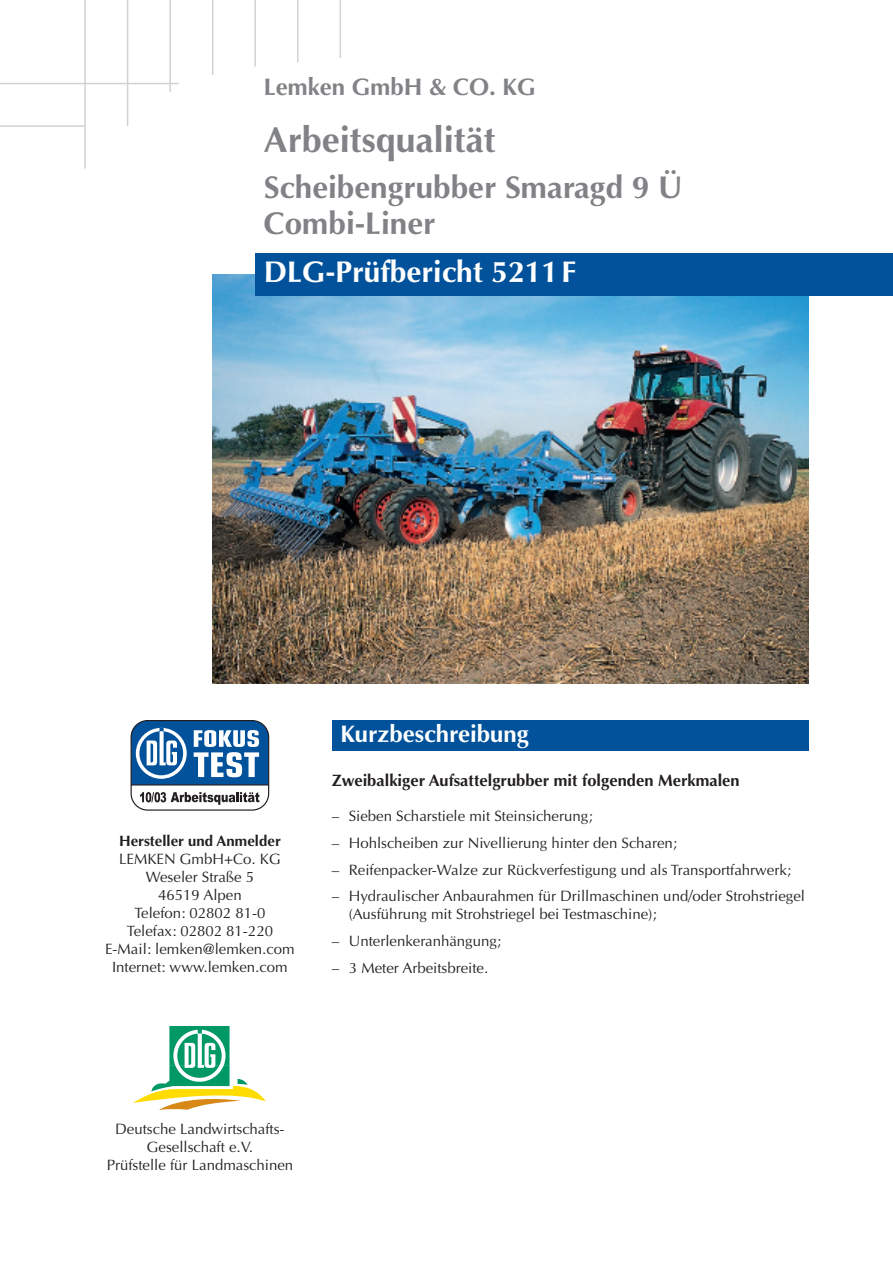
<style>
.page{position:relative;width:893px;height:1263px;background:#fff}
.page>*{position:absolute;margin:0;border:0;box-sizing:border-box;transform-origin:0 0}
.t1{font:700 36px "Optima";color:#808285}
.t2{font:700 31.5px/36px "Optima";color:#808285}
.t3{font:700 30px "Optima";color:#fff}
.t4{font:700 24px "Optima";color:#808285}
.t5{font:700 24px "Optima";color:#fff}
.t6{font:700 16.5px "Optima";color:#231f20}
.t7{font:15px/18px "Optima";color:#231f20;text-align:center}
.t8{font:700 15px "Optima";color:#231f20}
</style>
<div class="page">
<hr style="left:84px;top:0;width:2px;height:169px;background:#d1d2d4">
<hr style="left:127px;top:0;width:1px;height:126px;background:#d1d2d4">
<hr style="left:169px;top:0;width:2px;height:92px;background:#d1d2d4">
<hr style="left:212px;top:0;width:1px;height:75px;background:#d1d2d4">
<hr style="left:254px;top:0;width:2px;height:67px;background:#d1d2d4">
<hr style="left:297px;top:0;width:1px;height:62px;background:#d1d2d4">
<hr style="left:339px;top:0;width:2px;height:58px;background:#d1d2d4">
<hr style="left:0;top:83px;width:179px;height:1px;background:#d1d2d4">
<hr style="left:0;top:125px;width:85px;height:2px;background:#d1d2d4">
<img style="left:213px;top:275px;width:595px;height:409px">
<div style="left:255px;top:254px;width:637px;height:42px;background:#01529b"></div>
<svg style="left:133px;top:1026px;width:133px;height:84px"></svg>
<svg style="left:130px;top:720px;width:139px;height:91px"></svg>
<div style="left:332px;top:720px;width:476px;height:31px;background:#01529b"></div>
<h3 class="t4" style="left:264px;top:77px;width:273px">Lemken GmbH &amp; CO. KG</h3>
<h1 class="t1" style="left:264px;top:125px;width:234px">Arbeitsqualität</h1>
<h2 class="t2" style="left:264px;top:172px;width:420px">Scheibengrubber Smaragd 9 Ü<br>Combi-Liner</h2>
<h3 class="t3" style="left:264px;top:260px;width:314px">DLG-Prüfbericht 5211F</h3>
<p class="t8" style="left:119px;top:835px;width:163px">Hersteller und Anmelder</p>
<p class="t7" style="left:105px;top:851px;width:191px">LEMKEN GmbH+Co. KG<br>Weseler Straße 5<br>46519 Alpen<br>Telefon: 02802 81-0<br>Telefax: 02802 81-220<br>E-Mail: lemken@lemken.com<br>Internet: www.lemken.com</p>
<h3 class="t5" style="left:340px;top:724px;width:190px">Kurzbeschreibung</h3>
<p class="t6" style="left:332px;top:774px;width:409px">Zweibalkiger Aufsattelgrubber mit folgenden Merkmalen</p>
<p class="t7" style="left:332px;top:809px;width:262px">– Sieben Scharstiele mit Steinsicherung;</p>
<p class="t7" style="left:332px;top:835px;width:347px">– Hohlscheiben zur Nivellierung hinter den Scharen;</p>
<p class="t7" style="left:332px;top:862px;width:461px">– Reifenpacker-Walze zur Rückverfestigung und als Transportfahrwerk;</p>
<p class="t7" style="left:349px;top:889px;width:458px;text-align:left;text-indent:-17px">– Hydraulischer Anbaurahmen für Drillmaschinen und/oder Strohstriegel (Ausführung mit Strohstriegel bei Testmaschine);</p>
<p class="t7" style="left:332px;top:934px;width:171px">– Unterlenkeranhängung;</p>
<p class="t7" style="left:332px;top:960px;width:158px">– 3 Meter Arbeitsbreite.</p>
<p class="t7" style="left:107px;top:1121px;width:188px">Deutsche Landwirtschafts-<br>Gesellschaft e.V.<br>Prüfstelle für Landmaschinen</p>
</div>
